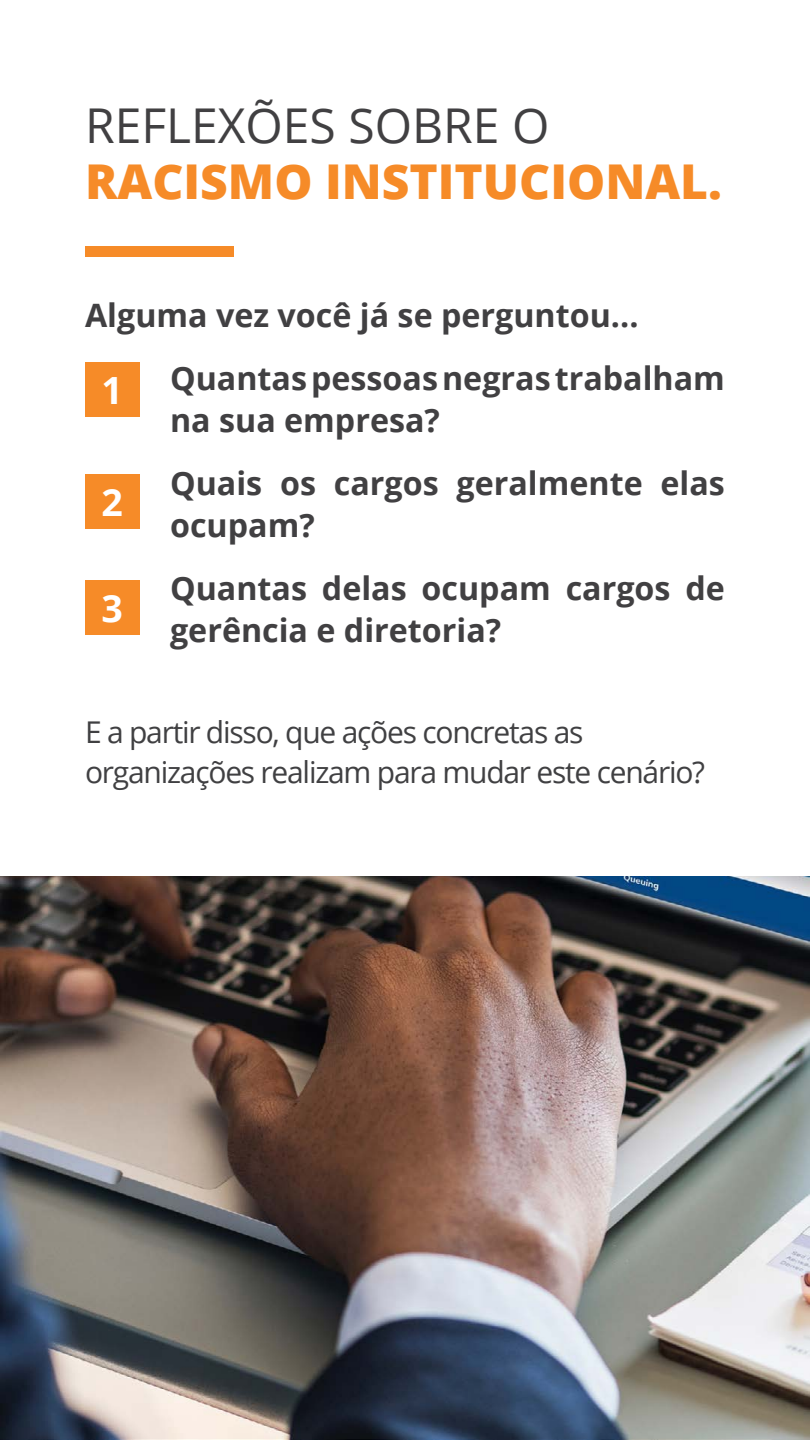
<style>
.page{position:relative;width:810px;height:1440px;background:#fff}
.page>*{position:absolute;margin:0;border:0;box-sizing:border-box;transform-origin:0 0}
.t1{font:800 48px "Open Sans";color:#f68b28}
.t2{font:48px "Open Sans";color:#414042}
.t3{font:700 37.5px "Open Sans";color:#fff}
.t4{font:700 32.25px/63.3px "Open Sans";color:#414042}
.t5{font:30px/39.8px "Open Sans";letter-spacing:-.04em;color:#404042}
</style>
<div class="page">
<img style="left:0;top:877px;width:810px;height:563px">
<div style="left:85px;top:246px;width:149px;height:11px;background:#f68b28"></div>
<div style="left:85px;top:363px;width:54px;height:54px;background:#f68b28"></div>
<div style="left:85px;top:474px;width:54px;height:55px;background:#f68b28"></div>
<div style="left:85px;top:581px;width:54px;height:54px;background:#f68b28"></div>
<h1 class="t2" style="left:85px;top:93px;width:466px">REFLEXÕES SOBRE O</h1>
<h1 class="t1" style="left:85px;top:145px;width:639px">RACISMO INSTITUCIONAL.</h1>
<p class="t4" style="left:170px;top:282px;width:556px;text-indent:-85px">Alguma vez você já se perguntou...<br>Quantas pessoas negras trabalham</p>
<p class="t4" style="left:170px;top:388px;width:556px">na sua empresa?<br>Quais os cargos geralmente elas</p>
<p class="t4" style="left:170px;top:493px;width:556px">ocupam?<br>Quantas delas ocupam cargos de</p>
<p class="t4" style="left:170px;top:598px;width:333px">gerência e diretoria?</p>
<p class="t3" style="left:101px;top:364px;width:23px">1</p>
<p class="t3" style="left:101px;top:476px;width:23px">2</p>
<p class="t3" style="left:101px;top:582px;width:23px">3</p>
<p class="t5" style="left:85px;top:711px;width:622px">E a partir disso, que ações concretas as organizações realizam para mudar este cenário?</p>
</div>
